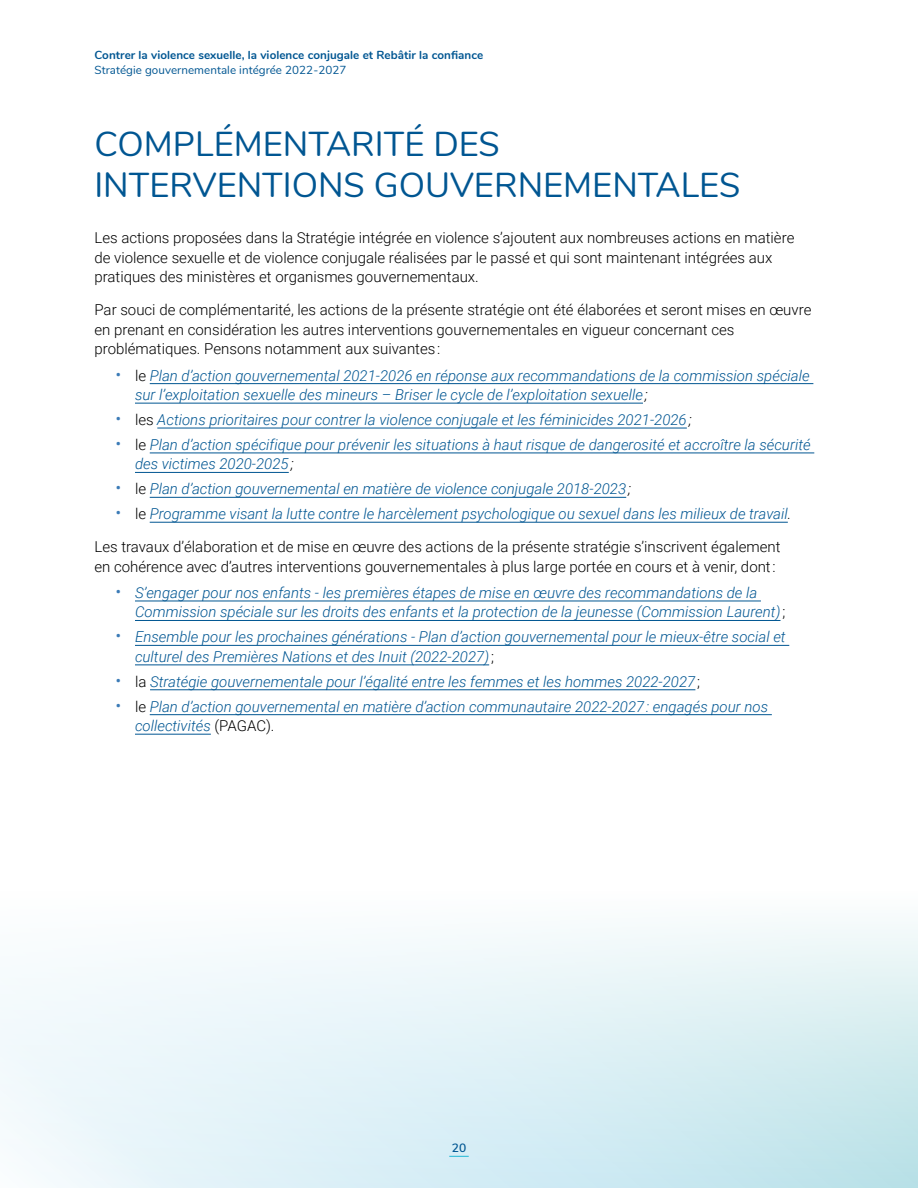
<style>
.page{position:relative;width:918px;height:1188px;background:#fff}
.page>*{position:absolute;margin:0;border:0;box-sizing:border-box;transform-origin:0 0}
.t1{font:34.5px/40.5px "Nunito";color:#005692}
.t2{font:italic 300 15px/19.5px "Roboto";color:#005692}
.t3{font:300 15px/19.5px "Roboto";color:#000}
.t4{font:600 12px "Nunito";color:#005692}
.t5{font:700 11.7px "Nunito";letter-spacing:.005em;color:#005692}
.t6{font:11.7px "Nunito";letter-spacing:.005em;color:#005692}
.s1{font-style:normal;font-size:18px;color:#3b7bb7}
.s2{font-style:normal;color:#000}
.s3{color:#000}
</style>
<div class="page">
<svg style="left:0;top:924px;width:918px;height:264px"></svg>
<svg style="left:449px;top:1156px;width:20px;height:1px"></svg>
<hr style="left:150px;top:383px;width:663px;height:1px;background:#005692">
<hr style="left:135px;top:403px;width:508px;height:1px;background:#005692">
<hr style="left:157px;top:428px;width:530px;height:1px;background:#005692">
<hr style="left:150px;top:453px;width:664px;height:1px;background:#005692">
<hr style="left:135px;top:472px;width:154px;height:1px;background:#005692">
<hr style="left:150px;top:497px;width:476px;height:1px;background:#005692">
<hr style="left:150px;top:522px;width:638px;height:1px;background:#005692">
<hr style="left:135px;top:601px;width:626px;height:1px;background:#005692">
<hr style="left:135px;top:620px;width:646px;height:1px;background:#005692">
<hr style="left:135px;top:645px;width:654px;height:1px;background:#005692">
<hr style="left:135px;top:665px;width:354px;height:1px;background:#005692">
<hr style="left:150px;top:689px;width:545px;height:1px;background:#005692">
<hr style="left:150px;top:714px;width:622px;height:1px;background:#005692">
<hr style="left:135px;top:734px;width:76px;height:1px;background:#005692">
<p class="t5" style="left:94px;top:46px;width:390px">Contrer la violence sexuelle, la violence conjugale et Rebâtir la confiance</p>
<p class="t6" style="left:94px;top:61px;width:253px">Stratégie gouvernementale intégrée 2022-2027</p>
<h2 class="t1" style="left:94px;top:122px;width:647px">COMPLÉMENTARITÉ DES<br>INTERVENTIONS GOUVERNEMENTALES</h2>
<p class="t3" style="left:94px;top:228px;width:701px">Les actions proposées dans la Stratégie intégrée en violence s’ajoutent aux nombreuses actions en matière de violence sexuelle et de violence conjugale réalisées par le passé et qui sont maintenant intégrées aux pratiques des ministères et organismes gouvernementaux.</p>
<p class="t3" style="left:94px;top:300px;width:719px">Par souci de complémentarité, les actions de la présente stratégie ont été élaborées et seront mises en œuvre en prenant en considération les autres interventions gouvernementales en vigueur concernant ces problématiques. Pensons notamment aux suivantes :</p>
<p class="t2" style="left:135px;top:365px;width:676px;text-indent:-20px"><span class="s1">•</span> <span class="s2">le</span> Plan d’action gouvernemental 2021-2026 en réponse aux recommandations de la commission spéciale sur l’exploitation sexuelle des mineurs – Briser le cycle de l’exploitation sexuelle <span class="s3">;</span></p>
<p class="t2" style="left:116px;top:409px;width:578px"><span class="s1">•</span> <span class="s2">les</span> Actions prioritaires pour contrer la violence conjugale et les féminicides 2021-2026 <span class="s3">;</span></p>
<p class="t2" style="left:135px;top:434px;width:677px;text-indent:-20px"><span class="s1">•</span> <span class="s2">le</span> Plan d’action spécifique pour prévenir les situations à haut risque de dangerosité et accroître la sécurité des victimes 2020-2025 <span class="s3">;</span></p>
<p class="t2" style="left:116px;top:479px;width:517px"><span class="s1">•</span> <span class="s2">le</span> Plan d’action gouvernemental en matière de violence conjugale 2018-2023 <span class="s3">;</span></p>
<p class="t2" style="left:116px;top:504px;width:677px"><span class="s1">•</span> <span class="s2">le</span> Programme visant la lutte contre le harcèlement psychologique ou sexuel dans les milieux de travail<span class="s3">.</span></p>
<p class="t3" style="left:94px;top:537px;width:688px">Les travaux d’élaboration et de mise en œuvre des actions de la présente stratégie s’inscrivent également en cohérence avec d’autres interventions gouvernementales à plus large portée en cours et à venir, dont :</p>
<p class="t2" style="left:135px;top:582px;width:652px;text-indent:-20px"><span class="s1">•</span> S’engager pour nos enfants - les premières étapes de mise en œuvre des recommandations de la<br>Commission spéciale sur les droits des enfants et la protection de la jeunesse (Commission Laurent) <span class="s2">;</span></p>
<p class="t2" style="left:135px;top:627px;width:652px;text-indent:-20px"><span class="s1">•</span> Ensemble pour les prochaines générations - Plan d’action gouvernemental pour le mieux-être social et culturel des Premières Nations et des Inuit (2022-2027) <span class="s2">;</span></p>
<p class="t2" style="left:116px;top:671px;width:586px"><span class="s1">•</span> <span class="s2">la</span> Stratégie gouvernementale pour l’égalité entre les femmes et les hommes 2022-2027 <span class="s2">;</span></p>
<p class="t2" style="left:135px;top:696px;width:635px;text-indent:-20px"><span class="s1">•</span> <span class="s2">le</span> Plan d’action gouvernemental en matière d’action communautaire 2022-2027 : engagés pour nos collectivités <span class="s2">(PAGAC).</span></p>
<p class="t4" style="left:452px;top:1139px;width:16px">20</p>
</div>
